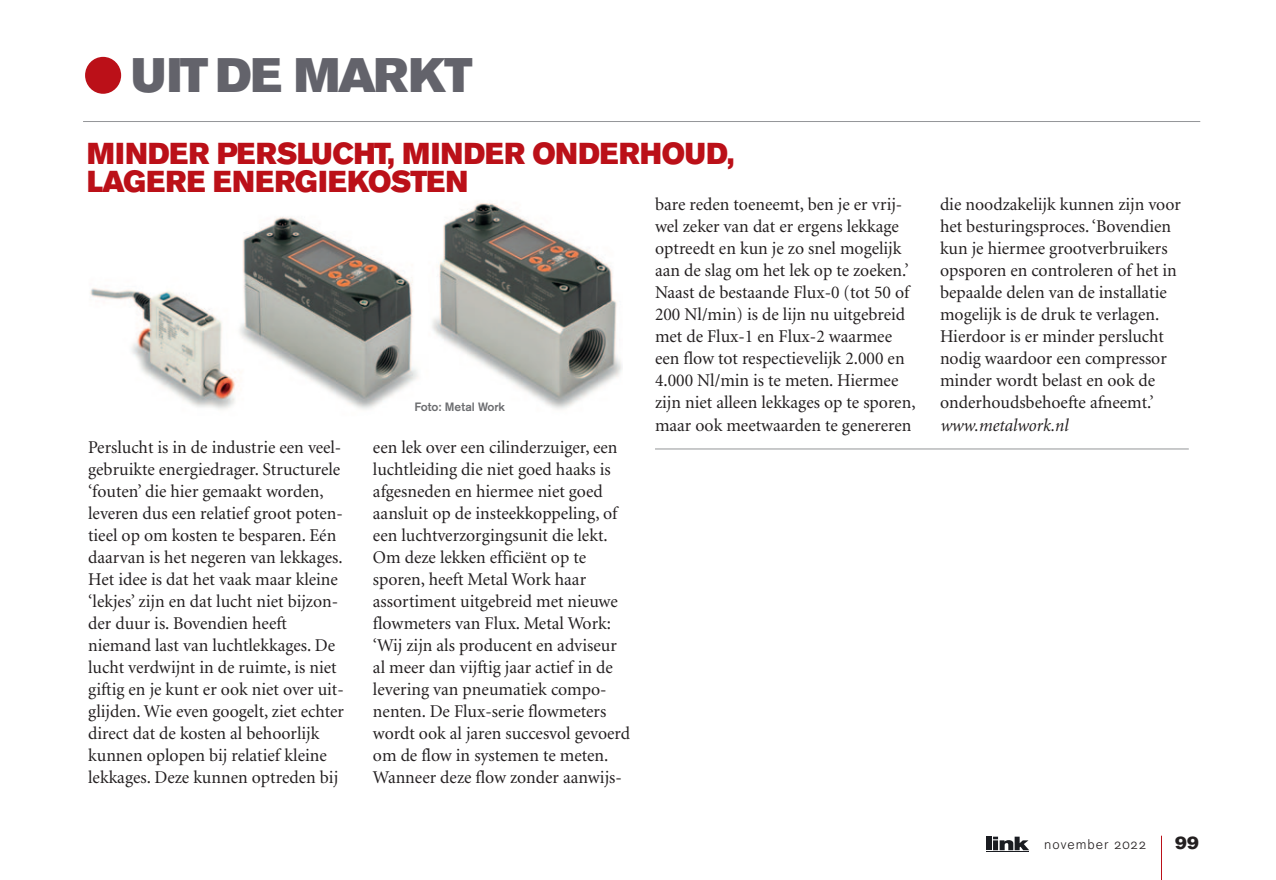
<style>
.page{position:relative;width:1276px;height:880px;background:#fff}
.page>*{position:absolute;margin:0;border:0;box-sizing:border-box;transform-origin:0 0}
.t1{font:48px "Akzidenz Grotesk BE Super";letter-spacing:-.025em;color:#63636b}
.t2{font:30px/28px "Akzidenz Grotesk BE Super";letter-spacing:.025em;color:#bb1018;scale:.96 1}
.t3{font:18px/22px "Minion";color:#231f20}
.t4{font:italic 18px "Minion";color:#231f20}
.t5{font:18px "Akzidenz Grotesk BE Super";color:#231f20}
.t6{font:300 14px "Akzidenz Grotesk BE";letter-spacing:.07em;color:#231f20}
.t7{font:500 12px "Akzidenz Grotesk BE";color:#6c6d70}
.s1{font-family:"Akzidenz Grotesk BE Light Os F";font-weight:400}
</style>
<div class="page">
<div style="left:85px;top:57px;width:36px;height:37px;background:#bb1018;border-radius:50%"></div>
<hr style="left:1161px;top:835px;width:1px;height:45px;background:#bb1018">
<div style="left:986px;top:836px;width:5px;height:14px;background:#1a1c21"></div>
<svg style="left:993px;top:836px;width:36px;height:14px"></svg>
<hr style="left:986px;top:851px;width:43px;height:1px;background:#1a1c21">
<hr style="left:83px;top:121px;width:1117px;height:1px;background:#939598">
<hr style="left:655px;top:448px;width:533px;height:1px;background:#939598">
<img style="left:90px;top:203px;width:532px;height:207px">
<p class="t1" style="left:131px;top:58px;width:343px">UIT DE MARKT</p>
<p class="t2" style="left:87px;top:142px;width:675px">MINDER PERSLUCHT, MINDER ONDERHOUD,<br>LAGERE ENERGIEKOSTEN</p>
<p class="t3" style="left:655px;top:195px;width:262px">bare reden toeneemt, ben je er vrij&shy;wel zeker van dat er ergens lekkage optreedt en kun je zo snel mogelijk aan de slag om het lek op te zoeken.’ Naast de bestaande Flux-0 (tot 50 of 200 Nl/min) is de lijn nu uitgebreid met de Flux-1 en Flux-2 waarmee een flow tot respectievelijk 2.000 en 4.000 Nl/min is te meten. Hiermee zijn niet alleen lekkages op te sporen, maar ook meetwaarden te genereren</p>
<p class="t3" style="left:940px;top:195px;width:242px">die noodzakelijk kunnen zijn voor het besturingsproces. ‘Bovendien kun je hiermee grootverbruikers opsporen en controleren of het in bepaalde delen van de installatie mogelijk is de druk te verlagen.</p>
<p class="t3" style="left:940px;top:327px;width:228px">Hierdoor is er minder perslucht nodig waardoor een compressor minder wordt belast en ook de onderhoudsbehoefte afneemt.’</p>
<p class="t4" style="left:940px;top:418px;width:130px">www.metalwork.nl</p>
<p class="t7" style="left:414px;top:403px;width:92px">Foto: Metal Work</p>
<p class="t3" style="left:88px;top:437px;width:256px">Perslucht is in de industrie een veel&shy;gebruikte energiedrager. Structurele ‘fouten’ die hier gemaakt worden, leveren dus een relatief groot poten&shy;tieel op om kosten te besparen. Eén daarvan is het negeren van lekkages.<br>Het idee is dat het vaak maar kleine ‘lekjes’ zijn en dat lucht niet bijzon&shy;der duur is. Bovendien heeft</p>
<p class="t3" style="left:88px;top:635px;width:257px">niemand last van luchtlekkages. De lucht verdwijnt in de ruimte, is niet giftig en je kunt er ook niet over uit&shy;glijden. Wie even googelt, ziet echter direct dat de kosten al behoorlijk kunnen oplopen bij relatief kleine lekkages. Deze kunnen optreden bij</p>
<p class="t3" style="left:373px;top:437px;width:246px">een lek over een cilinderzuiger, een luchtleiding die niet goed haaks is afgesneden en hiermee niet goed aansluit op de insteekkoppeling, of een luchtverzorgingsunit die lekt.</p>
<p class="t3" style="left:373px;top:547px;width:215px">Om deze lekken efficiënt op te</p>
<p class="t3" style="left:373px;top:569px;width:259px">sporen, heeft Metal Work haar assortiment uitgebreid met nieuwe flowmeters van Flux. Metal Work: ‘Wij zijn als producent en adviseur al meer dan vijftig jaar actief in de levering van pneumatiek compo&shy;nenten. De Flux-serie flowmeters wordt ook al jaren succesvol gevoerd om de flow in systemen te meten.<br>Wanneer deze flow zonder aanwijs-</p>
<p class="t6" style="left:1044px;top:838px;width:103px">november <span class="s1">2022</span></p>
<p class="t5" style="left:1175px;top:836px;width:25px">99</p>
</div>
